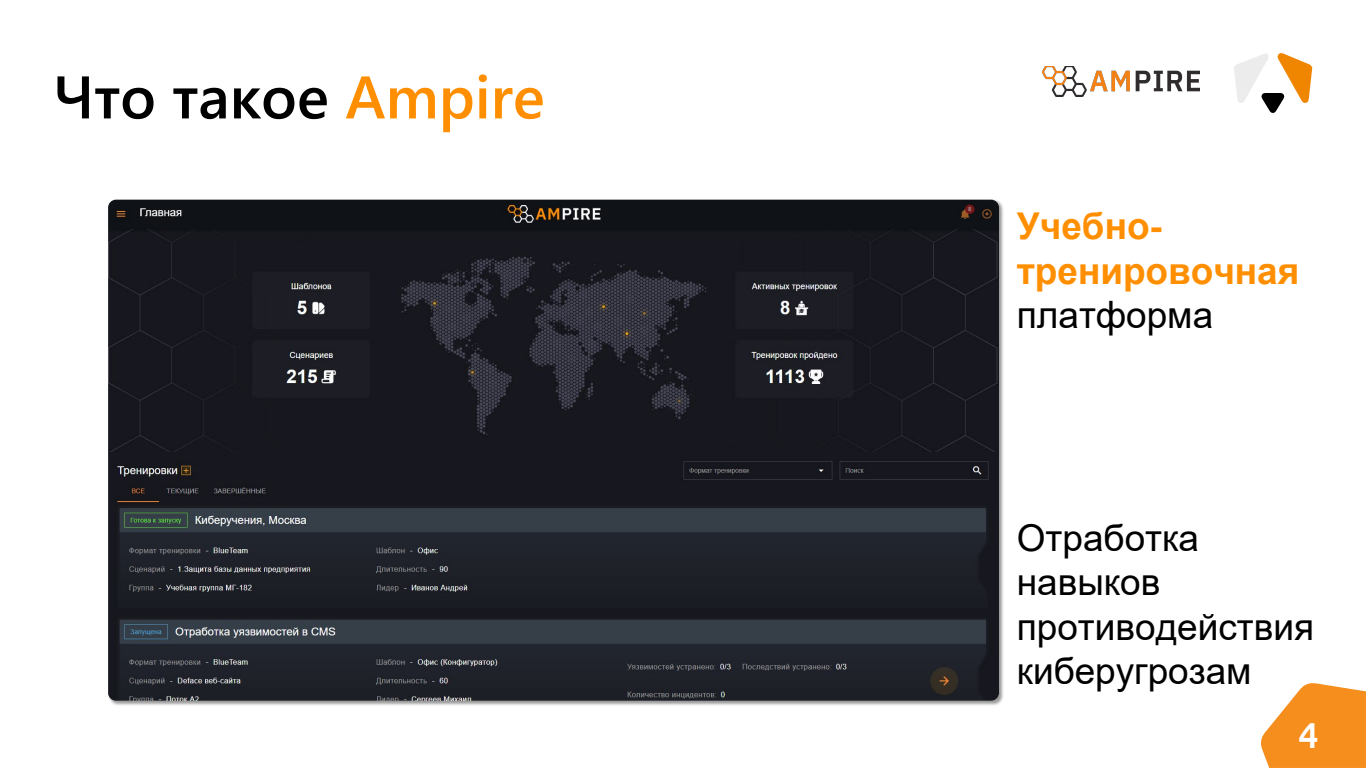
<style>
.page{position:relative;width:1366px;height:768px;background:#fff}
.page>*{position:absolute;margin:0;border:0;box-sizing:border-box;transform-origin:0 0}
.t1{font:600 60px "Segoe UI";color:#000}
.t2{font:37px/44.4px "Arial";color:#000}
.t3{font:700 37px/44.3px "Arial";color:#ff8f00}
.t4{font:500 36px "Ubuntu";color:#fff}
.s1{color:#ff8f00}
.s2{font-weight:400;color:#000}
</style>
<div class="page">
<svg style="left:1261px;top:683px;width:105px;height:85px"></svg>
<svg style="left:1234px;top:53px;width:78px;height:60px"></svg>
<img style="left:108px;top:200px;width:891px;height:501px">
<img style="left:1043px;top:66px;width:157px;height:30px">
<h1 class="t1" style="left:53px;top:41px;width:493px">Что такое <span class="s1">Ampire</span></h1>
<p class="t3" style="left:1017px;top:205px;width:284px">Учебно&shy;тренировочная <span class="s2">платформа</span></p>
<p class="t2" style="left:1017px;top:515px;width:299px">Отработка навыков противодействия киберугрозам</p>
<p class="t4" style="left:1298px;top:712px;width:22px">4</p>
</div>
